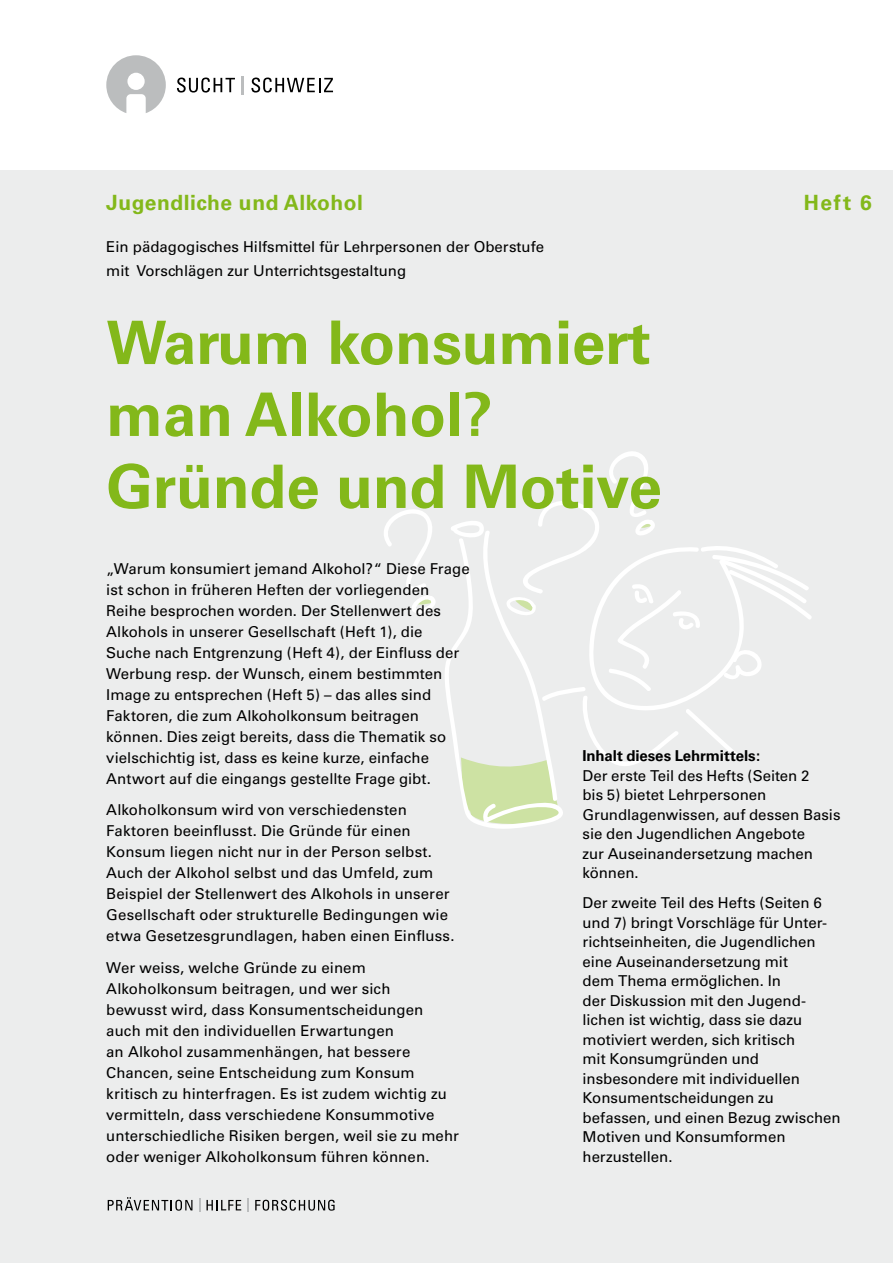
<style>
.page{position:relative;width:893px;height:1263px;background:#fff}
.page>*{position:absolute;margin:0;border:0;box-sizing:border-box;transform-origin:0 0}
.t1{font:700 60px/72px "Univers";color:#83b81a}
.t2{font:700 21px "Univers";letter-spacing:.025em;color:#83b81a}
.t3{font:15px/21px "Univers";color:#000}
.t4{font:700 15px "Univers";letter-spacing:-.005em;color:#000}
</style>
<div class="page">
<div style="left:0;top:170px;width:893px;height:1093px;background:#eceded"></div>
<svg style="left:384px;top:451px;width:428px;height:378px"></svg>
<svg style="left:177px;top:78px;width:58px;height:15px"></svg>
<svg style="left:251px;top:78px;width:82px;height:15px"></svg>
<svg style="left:242px;top:76px;width:2px;height:18px"></svg>
<svg style="left:106px;top:55px;width:60px;height:58px"></svg>
<svg style="left:108px;top:1197px;width:84px;height:14px"></svg>
<svg style="left:207px;top:1200px;width:34px;height:10px"></svg>
<svg style="left:255px;top:1200px;width:80px;height:11px"></svg>
<svg style="left:199px;top:1198px;width:1px;height:14px"></svg>
<svg style="left:247px;top:1198px;width:2px;height:14px"></svg>
<h2 class="t2" style="left:106px;top:190px;width:258px">Jugendliche und Alkohol</h2>
<h2 class="t2" style="left:804px;top:190px;width:69px">Heft 6</h2>
<p class="t3" style="left:106px;top:235px;width:439px;line-height:24px">Ein pädagogisches Hilfsmittel für Lehrpersonen der Oberstufe mit Vorschlägen zur Unterrichtsgestaltung</p>
<h1 class="t1" style="left:106px;top:307px;width:557px">Warum konsumiert man Alkohol?<br>Gründe und Motive</h1>
<p class="t3" style="left:106px;top:558px;width:365px">„Warum konsumiert jemand Alkohol?“ Diese Frage ist schon in früheren Heften der vorliegenden Reihe besprochen worden. Der Stellenwert des Alkohols in unserer Gesellschaft (Heft 1), die Suche nach Entgrenzung (Heft 4), der Einfluss der Werbung resp. der Wunsch, einem bestimmten Image zu entsprechen (Heft 5) – das alles sind Faktoren, die zum Alkoholkonsum beitragen können. Dies zeigt bereits, dass die Thematik so vielschichtig ist, dass es keine kurze, einfache Antwort auf die eingangs gestellte Frage gibt.</p>
<p class="t3" style="left:106px;top:799px;width:350px">Alkoholkonsum wird von verschiedensten Faktoren beeinflusst. Die Gründe für einen Konsum liegen nicht nur in der Person selbst.<br>Auch der Alkohol selbst und das Umfeld, zum Beispiel der Stellenwert des Alkohols in unserer Gesellschaft oder strukturelle Bedingungen wie etwa Gesetzesgrundlagen, haben einen Einfluss.</p>
<p class="t3" style="left:106px;top:957px;width:354px">Wer weiss, welche Gründe zu einem Alkoholkonsum beitragen, und wer sich<br>bewusst wird, dass Konsumentscheidungen auch mit den individuellen Erwartungen<br>an Alkohol zusammenhängen, hat bessere Chancen, seine Entscheidung zum Konsum kritisch zu hinterfragen. Es ist zudem wichtig zu vermitteln, dass verschiedene Konsummotive unterschiedliche Risiken bergen, weil sie zu mehr oder weniger Alkoholkonsum führen können.</p>
<p class="t4" style="left:583px;top:747px;width:179px">Inhalt dieses Lehrmittels:</p>
<p class="t3" style="left:583px;top:765px;width:259px;line-height:19.5px">Der erste Teil des Hefts (Seiten 2<br>bis 5) bietet Lehrpersonen<br>Grundlagenwissen, auf dessen Basis sie den Jugendlichen Angebote<br>zur Auseinandersetzung machen können.</p>
<p class="t3" style="left:583px;top:893px;width:259px;line-height:19.5px">Der zweite Teil des Hefts (Seiten 6 und 7) bringt Vorschläge für Unter&shy;richtseinheiten, die Jugendlichen eine Auseinandersetzung mit<br>dem Thema ermöglichen. In<br>der Diskussion mit den Jugend&shy;lichen ist wichtig, dass sie dazu motiviert werden, sich kritisch<br>mit Konsumgründen und insbesondere mit individuellen<br>Konsumentscheidungen zu befassen, und einen Bezug zwischen<br>Motiven und Konsumformen herzustellen.</p>
</div>
